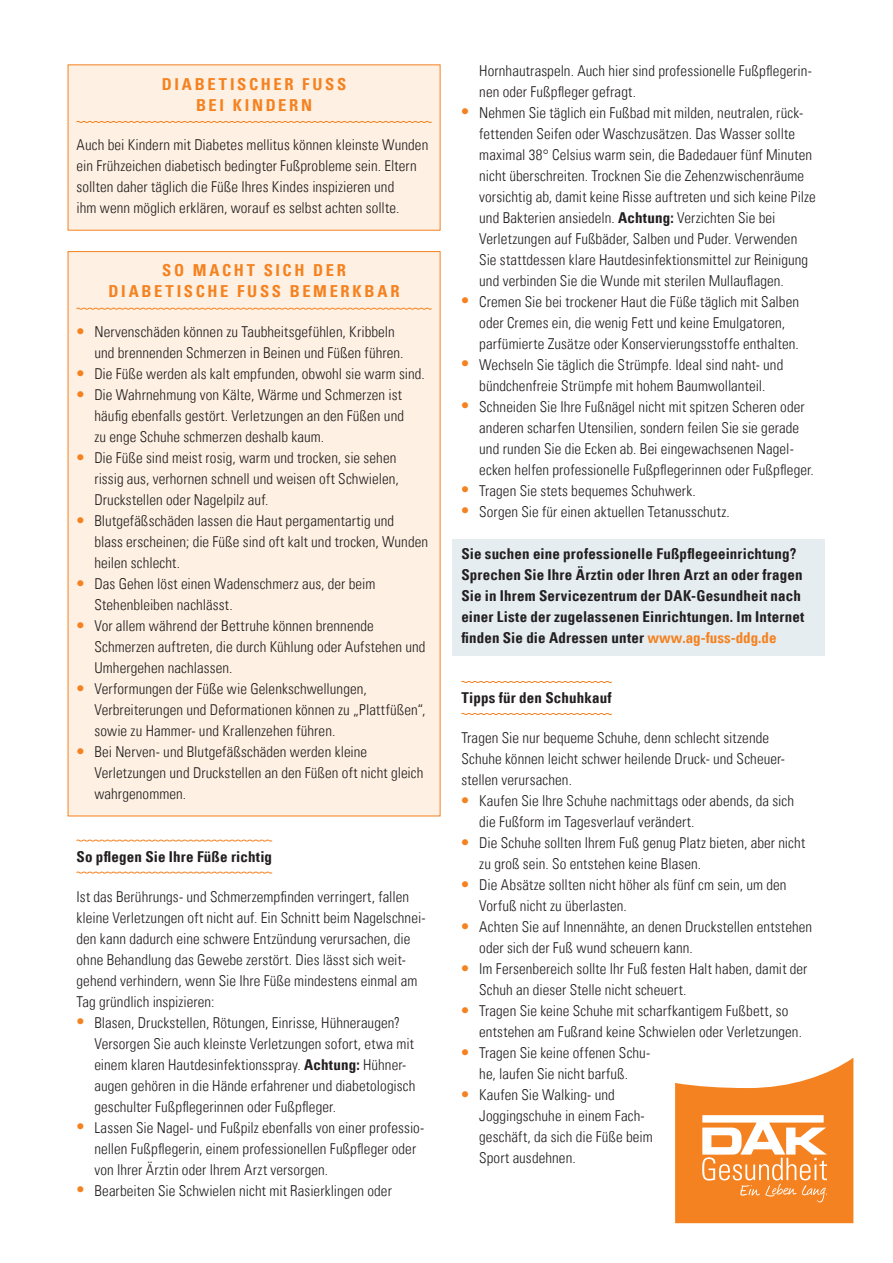
<style>
.page{position:relative;width:893px;height:1263px;background:#fff}
.page>*{position:absolute;margin:0;border:0;box-sizing:border-box;transform-origin:0 0}
.t1{font:16.5px/21px "Univers Com 67 Bold Cond";letter-spacing:.16em;color:#f58220;text-align:center}
.t2{font:15px/21px "Univers Com 47 Light Cond";letter-spacing:.005em;color:#231f20}
.t3{font:15px/21px "Univers Com 67 Bold Cond";letter-spacing:.01em;color:#231f20}
.s1{font-family:"Univers Com 67 Bold Cond"}
.s2{color:#f58220}
</style>
<div class="page">
<svg style="left:675px;top:1058px;width:178px;height:165px"></svg>
<div style="left:68px;top:64px;width:372px;height:167px;background:#fef0e2"></div>
<svg style="left:76px;top:121px;width:356px;height:2px"></svg>
<div style="left:68px;top:251px;width:372px;height:565px;background:#fef0e2"></div>
<svg style="left:76px;top:307px;width:356px;height:3px"></svg>
<svg style="left:76px;top:871px;width:197px;height:3px"></svg>
<svg style="left:76px;top:839px;width:197px;height:3px"></svg>
<div style="left:453px;top:539px;width:372px;height:116px;background:#e5edf1"></div>
<svg style="left:461px;top:713px;width:151px;height:2px"></svg>
<svg style="left:461px;top:681px;width:151px;height:2px"></svg>
<p class="t1" style="left:162px;top:73px;width:186px">DIABETISCHER FUSS<br>BEI KINDERN</p>
<p class="t2" style="left:77px;top:134px;width:353px">Auch bei Kindern mit Diabetes mellitus können kleinste Wunden ein Frühzeichen diabetisch bedingter Fußprobleme sein. Eltern sollten daher täglich die Füße Ihres Kindes inspizieren und<br>ihm wenn möglich erklären, worauf es selbst achten sollte.</p>
<p class="t1" style="left:109px;top:260px;width:292px">SO MACHT SICH DER<br>DIABETISCHE FUSS BEMERKBAR</p>
<p class="t2" style="left:94px;top:321px;width:335px">Nervenschäden können zu Taubheitsgefühlen, Kribbeln<br>und brennenden Schmerzen in Beinen und Füßen führen.<br>Die Füße werden als kalt empfunden, obwohl sie warm sind.<br>Die Wahrnehmung von Kälte, Wärme und Schmerzen ist häufig ebenfalls gestört. Verletzungen an den Füßen und<br>zu enge Schuhe schmerzen deshalb kaum.<br>Die Füße sind meist rosig, warm und trocken, sie sehen rissig aus, verhornen schnell und weisen oft Schwielen, Druckstellen oder Nagelpilz auf.<br>Blutgefäßschäden lassen die Haut pergamentartig und<br>blass erscheinen; die Füße sind oft kalt und trocken, Wunden heilen schlecht.<br>Das Gehen löst einen Wadenschmerz aus, der beim Stehenbleiben nachlässt.<br>Vor allem während der Bettruhe können brennende Schmerzen auftreten, die durch Kühlung oder Aufstehen und Umhergehen nachlassen.<br>Verformungen der Füße wie Gelenkschwellungen, Verbreiterungen und Deformationen können zu „Plattfüßen“, sowie zu Hammer- und Krallenzehen führen.<br>Bei Nerven- und Blutgefäßschäden werden kleine Verletzungen und Druckstellen an den Füßen oft nicht gleich wahrgenommen.</p>
<p class="t3" style="left:77px;top:846px;width:197px">So pflegen Sie Ihre Füße richtig</p>
<p class="t2" style="left:77px;top:886px;width:334px">Ist das Berührungs- und Schmerzempfinden verringert, fallen</p>
<p class="t2" style="left:77px;top:907px;width:351px">kleine Verletzungen oft nicht auf. Ein Schnitt beim Nagelschnei-</p>
<p class="t2" style="left:77px;top:928px;width:335px">den kann dadurch eine schwere Entzündung verursachen, die</p>
<p class="t2" style="left:77px;top:949px;width:331px">ohne Behandlung das Gewebe zerstört. Dies lässt sich weit-</p>
<p class="t2" style="left:77px;top:970px;width:342px">gehend verhindern, wenn Sie Ihre Füße mindestens einmal am</p>
<p class="t2" style="left:77px;top:991px;width:140px">Tag gründlich inspizieren:</p>
<p class="t2" style="left:94px;top:1012px;width:307px">Blasen, Druckstellen, Rötungen, Einrisse, Hühneraugen?</p>
<p class="t2" style="left:94px;top:1033px;width:321px">Versorgen Sie auch kleinste Verletzungen sofort, etwa mit</p>
<p class="t2" style="left:94px;top:1054px;width:313px">einem klaren Hautdesinfektionsspray. <span class="s1">Achtung:</span> Hühner-</p>
<p class="t2" style="left:94px;top:1075px;width:323px">augen gehören in die Hände erfahrener und diabetologisch</p>
<p class="t2" style="left:94px;top:1096px;width:243px">geschulter Fußpflegerinnen oder Fußpfleger.</p>
<p class="t2" style="left:94px;top:1117px;width:332px">Lassen Sie Nagel- und Fußpilz ebenfalls von einer professio-</p>
<p class="t2" style="left:94px;top:1138px;width:323px">nellen Fußpflegerin, einem professionellen Fußpfleger oder</p>
<p class="t2" style="left:94px;top:1159px;width:235px">von Ihrer Ärztin oder Ihrem Arzt versorgen.</p>
<p class="t2" style="left:94px;top:1180px;width:299px">Bearbeiten Sie Schwielen nicht mit Rasierklingen oder</p>
<p class="t2" style="left:479px;top:60px;width:338px">Hornhautraspeln. Auch hier sind professionelle Fußpflegerin&shy;nen oder Fußpfleger gefragt.<br>Nehmen Sie täglich ein Fußbad mit milden, neutralen, rück&shy;fettenden Seifen oder Waschzusätzen. Das Wasser sollte maximal 38° Celsius warm sein, die Badedauer fünf Minuten nicht überschreiten. Trocknen Sie die Zehenzwischenräume vorsichtig ab, damit keine Risse auftreten und sich keine Pilze und Bakterien ansiedeln. <span class="s1">Achtung:</span> Verzichten Sie bei Verletzungen auf Fußbäder, Salben und Puder. Verwenden Sie stattdessen klare Hautdesinfektionsmittel zur Reinigung und verbinden Sie die Wunde mit sterilen Mullauflagen.<br>Cremen Sie bei trockener Haut die Füße täglich mit Salben oder Cremes ein, die wenig Fett und keine Emulgatoren, parfümierte Zusätze oder Konservierungsstoffe enthalten.<br>Wechseln Sie täglich die Strümpfe. Ideal sind naht- und bündchenfreie Strümpfe mit hohem Baumwollanteil.<br>Schneiden Sie Ihre Fußnägel nicht mit spitzen Scheren oder anderen scharfen Utensilien, sondern feilen Sie sie gerade und runden Sie die Ecken ab. Bei eingewachsenen Nagel&shy;ecken helfen professionelle Fußpflegerinnen oder Fußpfleger.<br>Tragen Sie stets bequemes Schuhwerk.<br>Sorgen Sie für einen aktuellen Tetanusschutz.</p>
<p class="t3" style="left:461px;top:543px;width:345px">Sie suchen eine professionelle Fußpflegeeinrichtung?<br>Sprechen Sie Ihre Ärztin oder Ihren Arzt an oder fragen Sie in Ihrem Servicezentrum der DAK-Gesundheit nach einer Liste der zugelassenen Einrichtungen. Im Internet finden Sie die Adressen unter <span class="s2">www.ag-fuss-ddg.de</span></p>
<p class="t3" style="left:461px;top:687px;width:152px">Tipps für den Schuhkauf</p>
<p class="t2" style="left:461px;top:727px;width:325px">Tragen Sie nur bequeme Schuhe, denn schlecht sitzende<br>Schuhe können leicht schwer heilende Druck- und Scheuer&shy;stellen verursachen.</p>
<p class="t2" style="left:479px;top:790px;width:334px">Kaufen Sie Ihre Schuhe nachmittags oder abends, da sich die Fußform im Tagesverlauf verändert.<br>Die Schuhe sollten Ihrem Fuß genug Platz bieten, aber nicht zu groß sein. So entstehen keine Blasen.<br>Die Absätze sollten nicht höher als fünf cm sein, um den Vorfuß nicht zu überlasten.<br>Achten Sie auf Innennähte, an denen Druckstellen entstehen oder sich der Fuß wund scheuern kann.<br>Im Fersenbereich sollte Ihr Fuß festen Halt haben, damit der Schuh an dieser Stelle nicht scheuert.<br>Tragen Sie keine Schuhe mit scharfkantigem Fußbett, so entstehen am Fußrand keine Schwielen oder Verletzungen.<br>Tragen Sie keine offenen Schu-<br>he, laufen Sie nicht barfuß.<br>Kaufen Sie Walking- und<br>Joggingschuhe in einem Fach-<br>geschäft, da sich die Füße beim<br>Sport ausdehnen.</p>
</div>
